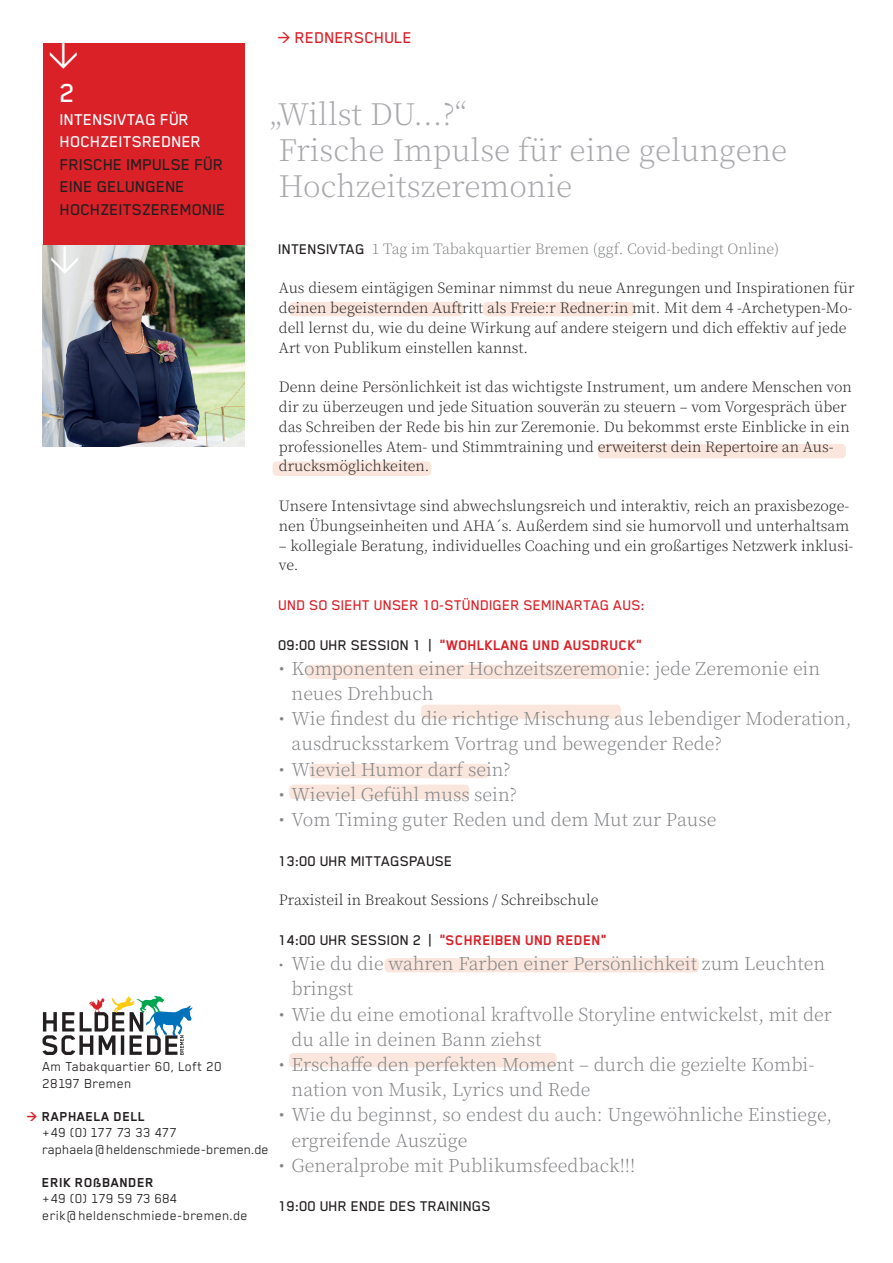
<style>
.page{position:relative;width:893px;height:1263px;background:#fff}
.page>*{position:absolute;margin:0;border:0;box-sizing:border-box;transform-origin:0 0}
.t1{font:200 30px/36px "Noto Serif JP";color:#a8a9ad}
.t2{font:500 30px "Blender";color:#fff}
.t3{font:200 18px/25.2px "Noto Serif JP";color:#808285}
.t4{font:500 18px/22.5px "Blender";color:#231f20}
.t5{font:500 18px/22.5px "Blender";color:#fff}
.t6{font:500 18px "Blender";color:#da2128}
.t7{font:700 16.2px "Blender";color:#da2128}
.t8{font:500 16.2px "Blender";color:#231f20}
.t9{font:500 16.2px "Blender";color:#da2128}
.t10{font:15px/16.5px "Blender";letter-spacing:.02em;color:#231f20}
.t11{font:15px/16.5px "Blender";color:#231f20}
.t12{font:700 15px "Blender";letter-spacing:.02em;color:#231f20}
.t13{font:200 14.4px/19.8px "Noto Serif JP";color:#231f20}
.t14{font:200 14.4px "Noto Serif JP";color:#808285}
.s1{font-weight:700;color:#da2128}
.s2{font-weight:700}
.s3{font-family:"Blender";font-weight:500;font-size:16.2px;color:#231f20}
.s4{font-weight:500;color:#231f20}
.s5{font-size:14.4px}
</style>
<div class="page">
<div style="left:384px;top:958px;width:315px;height:14px;background:#fae6dc;border-radius:4px"></div>
<div style="left:289px;top:1053px;width:268px;height:14px;background:#fae6dc;border-radius:4px"></div>
<div style="left:309px;top:764px;width:180px;height:14px;background:#fae6dc;border-radius:4px"></div>
<div style="left:289px;top:784px;width:180px;height:15px;background:#fae6dc;border-radius:4px"></div>
<div style="left:306px;top:665px;width:315px;height:14px;background:#fae6dc;border-radius:4px"></div>
<div style="left:421px;top:705px;width:200px;height:14px;background:#fae6dc;border-radius:5px"></div>
<div style="left:598px;top:444px;width:248px;height:14px;background:#fae6dc;border-radius:4px"></div>
<div style="left:272px;top:461px;width:159px;height:15px;background:#fae6dc;border-radius:4px"></div>
<div style="left:289px;top:302px;width:174px;height:14px;background:#fae6dc;border-radius:4px"></div>
<div style="left:483px;top:302px;width:152px;height:14px;background:#fae6dc;border-radius:4px"></div>
<img style="left:43px;top:244px;width:201px;height:202px">
<div style="left:43px;top:43px;width:201px;height:201px;background:#da2128"></div>
<svg style="left:43px;top:996px;width:150px;height:59px"></svg>
<svg style="left:51px;top:246px;width:27px;height:27px"></svg>
<h1 class="t2" style="left:61px;top:76px;width:17px">2</h1>
<p class="t5" style="left:61px;top:107px;width:143px">INTENSIVTAG FÜR<br>HOCHZEITSREDNER</p>
<p class="t4" style="left:61px;top:152px;width:167px">FRISCHE IMPULSE FÜR<br>EINE GELUNGENE<br>HOCHZEITSZEREMONIE</p>
<p class="t6" style="left:279px;top:27px;width:136px">&gt; REDNERSCHULE</p>
<h1 class="t1" style="left:279px;top:96px;width:510px;text-indent:-9px">„Willst DU…?“<br>Frische Impulse für eine gelungene<br>Hochzeitszeremonie</h1>
<p class="t10" style="left:43px;top:1058px;width:181px">Am Tabakquartier 60, Loft 20<br>28197 Bremen</p>
<p class="t11" style="left:43px;top:1107px;width:228px;text-indent:-15px"><span class="s1">&gt;</span> <span class="s2">RAPHAELA DELL<br></span>+49 {0} 177 73 33 477<br>raphaela@ heldenschmiede-bremen.de</p>
<p class="t12" style="left:43px;top:1174px;width:113px">ERIK ROßBANDER</p>
<p class="t10" style="left:43px;top:1190px;width:207px">+49 {0} 179 59 73 684<br>erik@ heldenschmiede-bremen.de</p>
<p class="t14" style="left:279px;top:240px;width:502px"><span class="s3">INTENSIVTAG</span> 1 Tag im Tabakquartier Bremen (ggf. Covid-bedingt Online)</p>
<p class="t13" style="left:279px;top:278px;width:577px">Aus diesem eintägigen Seminar nimmst du neue Anregungen und Inspirationen für deinen begeisternden Auftritt als Freie:r Redner:in mit. Mit dem 4 -Archetypen-Mo&shy;dell lernst du, wie du deine Wirkung auf andere steigern und dich effektiv auf jede Art von Publikum einstellen kannst.</p>
<p class="t13" style="left:279px;top:377px;width:574px">Denn deine Persönlichkeit ist das wichtigste Instrument, um andere Menschen von dir zu überzeugen und jede Situation souverän zu steuern – vom Vorgespräch über das Schreiben der Rede bis hin zur Zeremonie. Du bekommst erste Einblicke in ein professionelles Atem- und Stimmtraining und erweiterst dein Repertoire an Aus&shy;drucksmöglichkeiten.</p>
<p class="t13" style="left:279px;top:496px;width:572px">Unsere Intensivtage sind abwechslungsreich und interaktiv, reich an praxisbezoge&shy;nen Übungseinheiten und AHA´s. Außerdem sind sie humorvoll und unterhaltsam</p>
<p class="t13" style="left:279px;top:536px;width:576px">– kollegiale Beratung, individuelles Coaching und ein großartiges Netzwerk inklusi&shy;ve.</p>
<p class="t9" style="left:279px;top:596px;width:368px">UND SO SIEHT UNSER 10-STÜNDIGER SEMINARTAG AUS:</p>
<p class="t7" style="left:279px;top:636px;width:365px"><span class="s4">09:00 UHR SESSION 1 |</span> „WOHLKLANG UND AUSDRUCK“</p>
<p class="t3" style="left:292px;top:656px;width:530px;text-indent:-13px">• Komponenten einer Hochzeitszeremonie: jede Zeremonie ein neues Drehbuch</p>
<p class="t3" style="left:292px;top:706px;width:561px;text-indent:-13px">• Wie findest du die richtige Mischung aus lebendiger Moderation, ausdrucksstarkem Vortrag und bewegender Rede?</p>
<p class="t3" style="left:279px;top:757px;width:233px">• Wieviel Humor darf sein?</p>
<p class="t3" style="left:279px;top:782px;width:240px">• Wieviel Gefühl muss sein?</p>
<p class="t3" style="left:279px;top:807px;width:439px">• Vom Timing guter Reden und dem Mut zur Pause</p>
<p class="t8" style="left:279px;top:851px;width:176px">13:00 UHR MITTAGSPAUSE</p>
<p class="t13" style="left:279px;top:890px;width:321px">Praxisteil in Breakout Sessions / Schreibschule</p>
<p class="t7" style="left:279px;top:931px;width:330px"><span class="s4">14:00 UHR SESSION 2 |</span> „SCHREIBEN UND REDEN“</p>
<p class="t3" style="left:292px;top:951px;width:535px;text-indent:-13px"><span class="s5">•</span> Wie du die wahren Farben einer Persönlichkeit zum Leuchten bringst</p>
<p class="t3" style="left:292px;top:1002px;width:542px;text-indent:-13px">• Wie du eine emotional kraftvolle Storyline entwickelst, mit der du alle in deinen Bann ziehst</p>
<p class="t3" style="left:292px;top:1052px;width:524px;text-indent:-13px">• Erschaffe den perfekten Moment – durch die gezielte Kombi&shy;nation von Musik, Lyrics und Rede</p>
<p class="t3" style="left:292px;top:1102px;width:542px;text-indent:-13px">• Wie du beginnst, so endest du auch: Ungewöhnliche Einstiege, ergreifende Auszüge</p>
<p class="t3" style="left:279px;top:1153px;width:358px">• Generalprobe mit Publikumsfeedback!!!</p>
<p class="t8" style="left:279px;top:1197px;width:214px">19:00 UHR ENDE DES TRAININGS</p>
</div>
